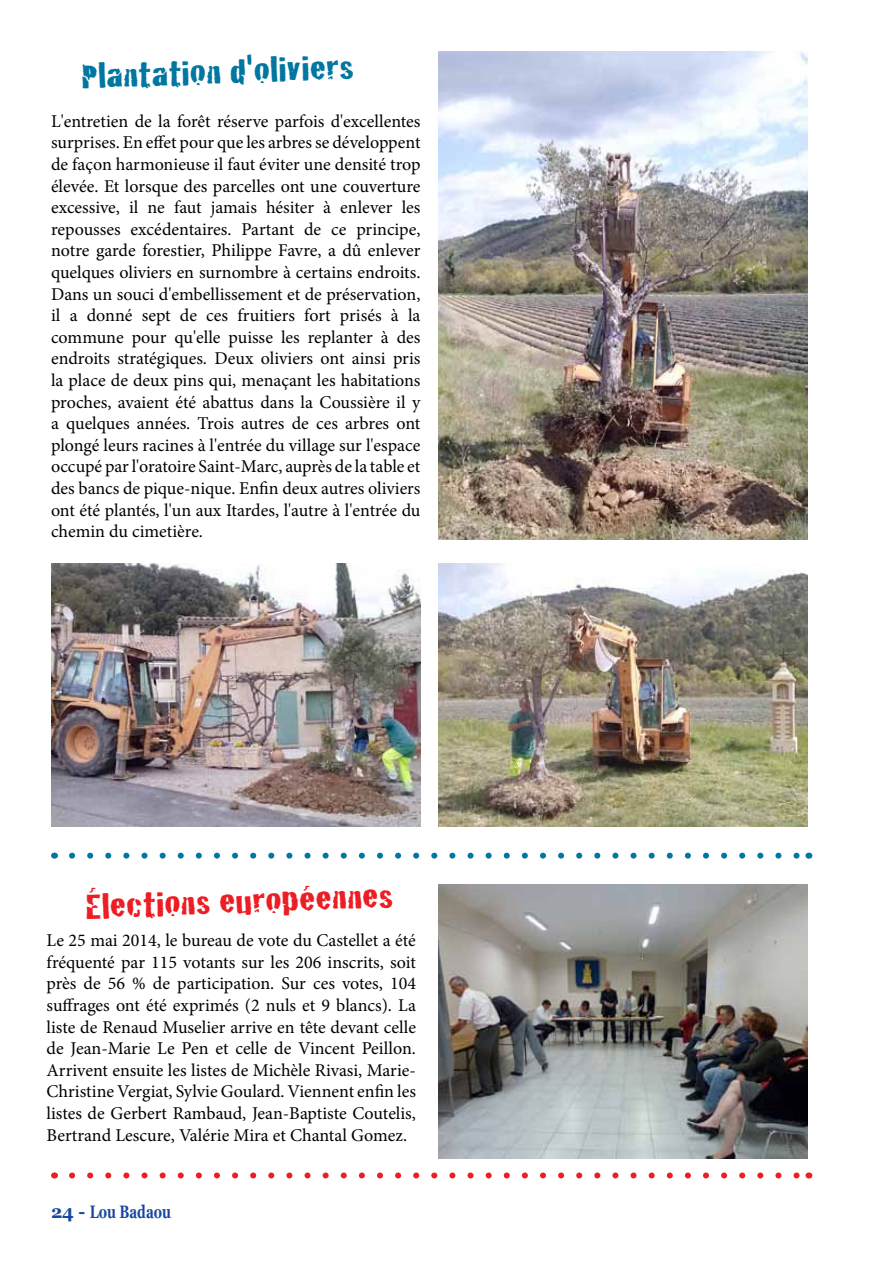
<style>
.page{position:relative;width:893px;height:1263px;background:#fff}
.page>*{position:absolute;margin:0;border:0;box-sizing:border-box;transform-origin:0 0}
.t1{font:36px "Cracked";color:#0077a0;scale:1.3 1}
.t2{font:36px "Cracked";color:#ed1d24;scale:1.3 1}
.t3{font:18px/21.6px "Minion Pro";color:#000;text-align:justify}
.t4{font:700 18px "Georgia";color:#17479e}
</style>
<div class="page">
<img style="left:438px;top:51px;width:370px;height:489px">
<img style="left:438px;top:563px;width:370px;height:264px">
<img style="left:51px;top:563px;width:369px;height:264px">
<img style="left:438px;top:884px;width:370px;height:275px">
<svg style="left:72px;top:853px;width:727px;height:6px"></svg>
<svg style="left:72px;top:1172px;width:727px;height:6px"></svg>
<h1 class="t1" style="left:80px;top:48px;width:211px;rotate:-2deg">Plantation d'oliviers</h1>
<p class="t3" style="left:51px;top:110px;width:371px">L'entretien de la forêt réserve parfois d'excellentes surprises. En effet pour que les arbres se développent de façon harmonieuse il faut éviter une densité trop élevée. Et lorsque des parcelles ont une couverture excessive, il ne faut jamais hésiter à enlever les repousses excédentaires. Partant de ce principe, notre garde forestier, Philippe Favre, a dû enlever quelques oliviers en surnombre à certains endroits.<br>Dans un souci d'embellissement et de préservation, il a donné sept de ces fruitiers fort prisés à la commune pour qu'elle puisse les replanter à des endroits stratégiques. Deux oliviers ont ainsi pris la place de deux pins qui, menaçant les habitations proches, avaient été abattus dans la Coussière il y a quelques années. Trois autres de ces arbres ont plongé leurs racines à l'entrée du village sur l'espace occupé par l'oratoire Saint-Marc, auprès de la table et des bancs de pique-nique. Enfin deux autres oliviers ont été plantés, l'un aux Itardes, l'autre à l'entrée du chemin du cimetière.</p>
<h1 class="t2" style="left:84px;top:878px;width:239px;rotate:-2deg">Élections européennes</h1>
<p class="t3" style="left:47px;top:930px;width:371px">Le 25 mai 2014, le bureau de vote du Castellet a été fréquenté par 115 votants sur les 206 inscrits, soit près de 56 % de participation. Sur ces votes, 104 suffrages ont été exprimés (2 nuls et 9 blancs). La liste de Renaud Muselier arrive en tête devant celle de Jean-Marie Le Pen et celle de Vincent Peillon.<br>Arrivent ensuite les listes de Michèle Rivasi, Marie-Christine Vergiat, Sylvie Goulard. Viennent enfin les listes de Gerbert Rambaud, Jean-Baptiste Coutelis, Bertrand Lescure, Valérie Mira et Chantal Gomez.</p>
<p class="t4" style="left:51px;top:1198px;width:122px">24 - Lou Badaou</p>
</div>
